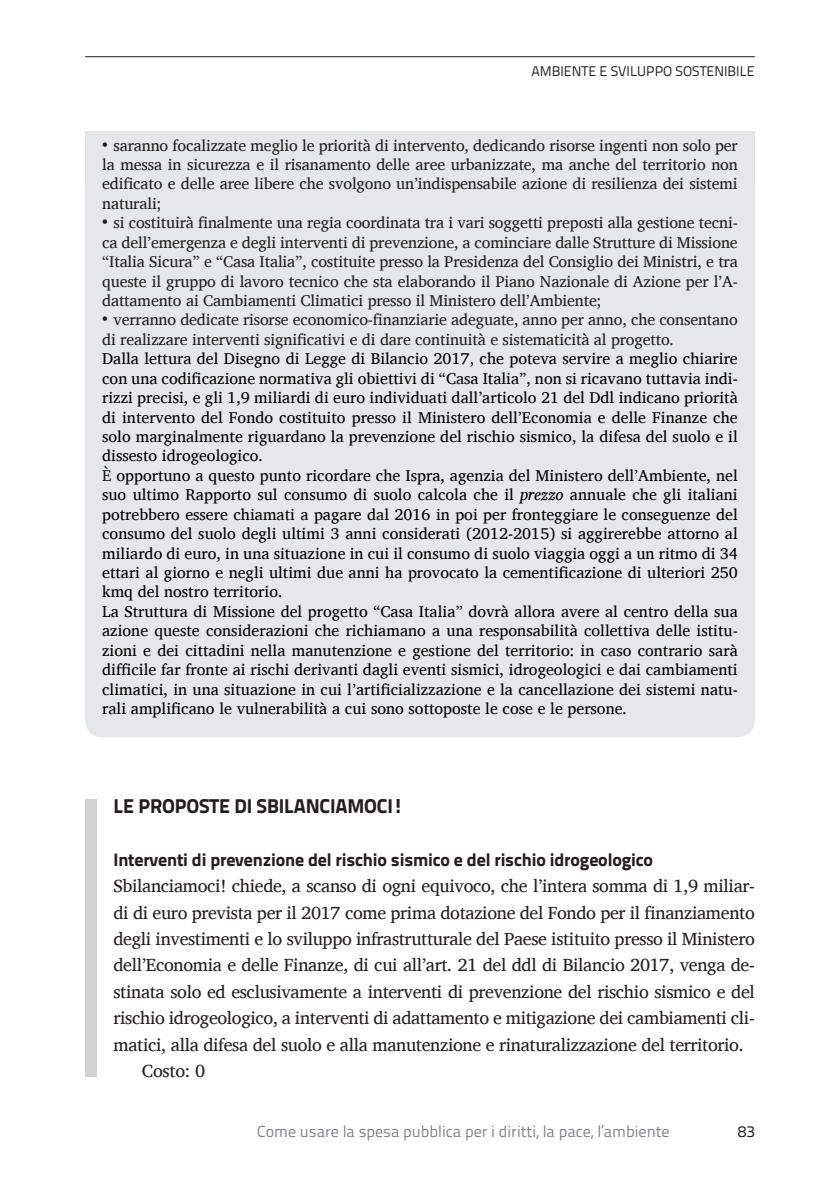
<style>
.page{position:relative;width:840px;height:1191px;background:#fff}
.page>*{position:absolute;margin:0;border:0;box-sizing:border-box;transform-origin:0 0}
.titoletto{font:20px "Titillium Text 22 L 999 wt";letter-spacing:-.01em;color:#231f20}
._1_1_0_1_testo_primo{font:18px/26.4px "Charis SIL";letter-spacing:-.02em;color:#231f20;text-align:justify}
.sottotitoletto{font:18px "Titillium Text 22 L 999 wt";letter-spacing:-.01em;color:#231f20}
._1_1_1_testo{font:18px "Charis SIL";letter-spacing:-.01em;color:#231f20}
._5_3_testo_riquadri{font:16px/19.4px "Charis SIL";color:#000;text-align:justify}
.t1{font:16px/19.4px "Charis SIL";letter-spacing:-.01em;color:#231f20;text-align:justify}
._4_1_numero_pag{font:16px "Titillium Text 22 L 400 wt";color:#808285}
._4_1_numero_pag-2{font:16px "Titillium Text 22 L 400 wt";color:#231f20}
._3_1_info_testa{font:14px "Titillium Text 22 L 400 wt";color:#231f20}
.s1{font-weight:700;font-size:19px}
.s2{color:#231f20}
.s3{font-style:italic}
</style>
<div class="page">
<hr style="left:85px;top:56px;width:669px;height:1px;background:#231f20">
<div style="left:85px;top:131px;width:669px;height:606px;background:#e6e7e9;border-radius:17px"></div>
<div style="left:85px;top:131px;width:669px;height:54px;background:#e6e7e9"></div>
<div style="left:85px;top:799px;width:11px;height:278px;background:#d1d2d4"></div>
<p class="_3_1_info_testa" style="left:531px;top:61px;width:225px">AMBIENTE E SVILUPPO SOSTENIBILE</p>
<p class="t1" style="left:102px;top:135px;width:637px"><span class="s1">•</span> saranno focalizzate meglio le priorità di intervento, dedicando risorse ingenti non solo per la messa in sicurezza e il risanamento delle aree urbanizzate, ma anche del territorio non edificato e delle aree libere che svolgono un’indispensabile azione di resilienza dei sistemi naturali;</p>
<p class="t1" style="left:102px;top:213px;width:637px"><span class="s1">•</span> si costituirà finalmente una regia coordinata tra i vari soggetti preposti alla gestione tecni&shy;ca dell’emergenza e degli interventi di prevenzione, a cominciare dalle Strutture di Missione “Italia Sicura” e “Casa Italia”, costituite presso la Presidenza del Consiglio dei Ministri, e tra queste il gruppo di lavoro tecnico che sta elaborando il Piano Nazionale di Azione per l’A&shy;dattamento ai Cambiamenti Climatici presso il Ministero dell’Ambiente;</p>
<p class="t1" style="left:102px;top:310px;width:636px"><span class="s1">•</span> verranno dedicate risorse economico-finanziarie adeguate, anno per anno, che consentano di realizzare interventi significativi e di dare continuità e sistematicità al progetto.</p>
<p class="_5_3_testo_riquadri" style="left:102px;top:349px;width:636px">Dalla lettura del Disegno di Legge di Bilancio 2017, che poteva servire a meglio chiarire con una codificazione normativa gli obiettivi di “Casa Italia”, non si ricavano tuttavia indi&shy;rizzi precisi, e gli 1,9 miliardi di euro individuati dall’articolo 21 del Ddl indicano priorità di intervento del Fondo costituito presso il Ministero dell’Economia e delle Finanze che solo marginalmente riguardano la prevenzione del rischio sismico, la difesa del suolo e il dissesto idrogeologico.</p>
<p class="_5_3_testo_riquadri" style="left:102px;top:465px;width:636px"><span class="s2">È</span> opportuno a questo punto ricordare che Ispra, agenzia del Ministero dell’Ambiente, nel suo ultimo Rapporto sul consumo di suolo calcola che il <span class="s3">prezzo</span> annuale che gli italiani potrebbero essere chiamati a pagare dal 2016 in poi per fronteggiare le conseguenze del consumo del suolo degli ultimi 3 anni considerati (2012-2015) si aggirerebbe attorno al miliardo di euro, in una situazione in cui il consumo di suolo viaggia oggi a un ritmo di 34 ettari al giorno e negli ultimi due anni ha provocato la cementificazione di ulteriori 250 kmq del nostro territorio.</p>
<p class="_5_3_testo_riquadri" style="left:102px;top:601px;width:636px">La Struttura di Missione del progetto “Casa Italia” dovrà allora avere al centro della sua azione queste considerazioni che richiamano a una responsabilità collettiva delle istitu&shy;zioni e dei cittadini nella manutenzione e gestione del territorio: in caso contrario sarà difficile far fronte ai rischi derivanti dagli eventi sismici, idrogeologici e dai cambiamenti climatici, in una situazione in cui l’artificializzazione e la cancellazione dei sistemi natu&shy;rali amplificano le vulnerabilità a cui sono sottoposte le cose e le persone.</p>
<p class="titoletto" style="left:113px;top:790px;width:291px">LE PROPOSTE DI SBILANCIAMOCI!</p>
<p class="sottotitoletto" style="left:113px;top:845px;width:540px">Interventi di prevenzione del rischio sismico e del rischio idrogeologico</p>
<p class="_1_1_0_1_testo_primo" style="left:113px;top:872px;width:642px">Sbilanciamoci! chiede, a scanso di ogni equivoco, che l’intera somma di 1,9 miliar&shy;di di euro prevista per il 2017 come prima dotazione del Fondo per il finanziamento degli investimenti e lo sviluppo infrastrutturale del Paese istituito presso il Ministero dell’Economia e delle Finanze, di cui all’art. 21 del ddl di Bilancio 2017, venga de&shy;stinata solo ed esclusivamente a interventi di prevenzione del rischio sismico e del rischio idrogeologico, a interventi di adattamento e mitigazione dei cambiamenti cli&shy;matici, alla difesa del suolo e alla manutenzione e rinaturalizzazione del territorio.</p>
<p class="_1_1_1_testo" style="left:142px;top:1060px;width:65px">Costo: 0</p>
<p class="_4_1_numero_pag" style="left:257px;top:1119px;width:414px">Come usare la spesa pubblica per i diritti, la pace, l’ambiente</p>
<p class="_4_1_numero_pag-2" style="left:737px;top:1119px;width:18px">83</p>
</div>
